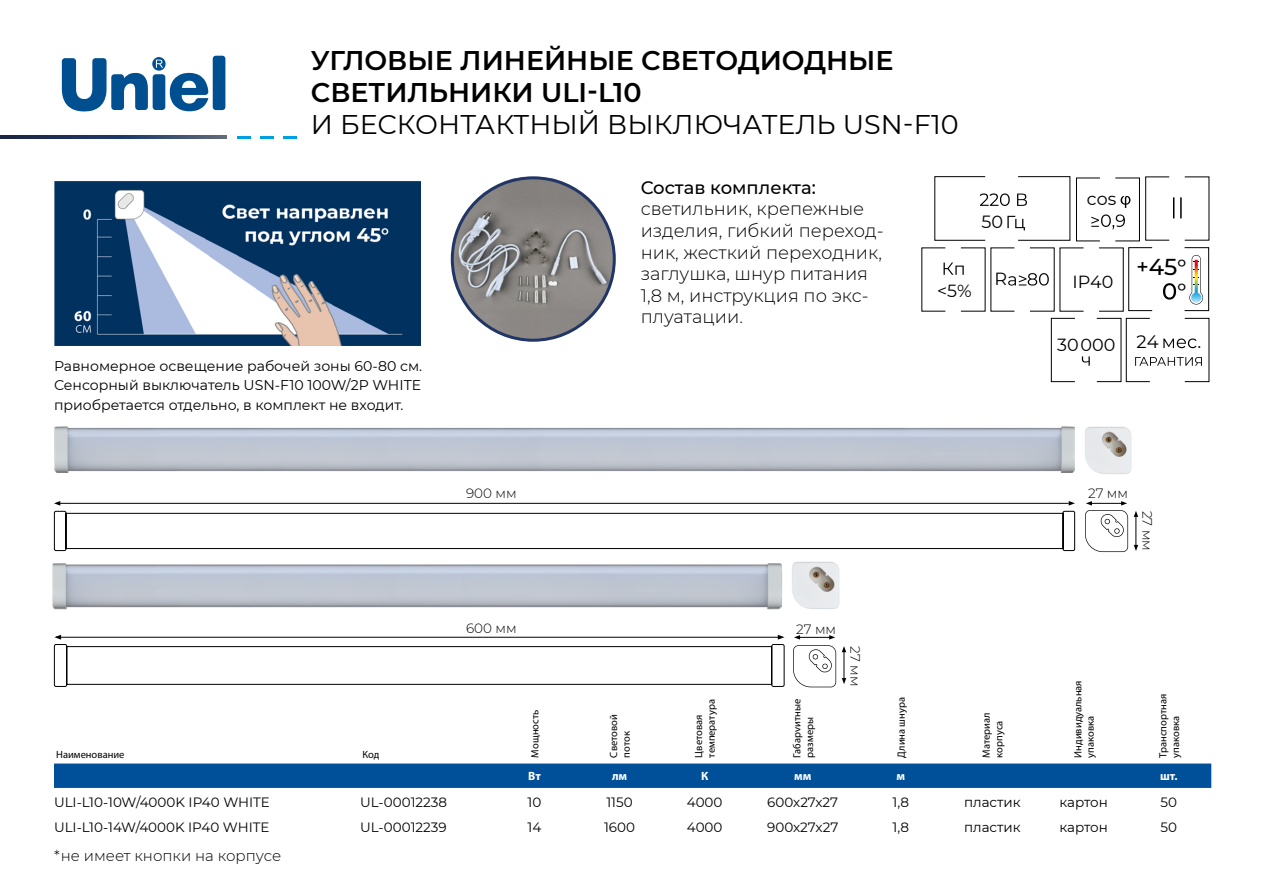
<style>
.page{position:relative;width:1263px;height:893px;background:#fff}
.page>*{position:absolute;margin:0;border:0;box-sizing:border-box;transform-origin:0 0}
.t1{font:600 27px/32.4px "Montserrat";color:#000}
.t2{font:27px "Montserrat";color:#000}
.t3{font:500 22.95px "Montserrat";color:#000}
.t4{font:500 22.5px "Montserrat";color:#000}
.t5{font:300 18px/21.6px "Montserrat";color:#000}
.t6{font:500 18px "Montserrat";color:#000}
.t7{font:18px "Montserrat";color:#000}
.t8{font:17.7px "Montserrat";color:#000}
.t9{font:17.55px "Montserrat";color:#000}
.t10{font:17.4px "Montserrat";color:#000}
.t11{font:300 15px "Montserrat";color:#000}
.t12{font:14.1px/19.8px "Montserrat";color:#000;text-align:justify}
.t13{font:13.5px "Montserrat";color:#000}
.t14{font:300 13.5px "Montserrat";color:#000}
.t15{font:700 12px "Myriad Pro";letter-spacing:-.005em;color:#fff}
.t16{font:10.5px/12.6px "Myriad Pro";color:#000}
.s1{font-size:21.15px}
.s2{font-size:22.5px}
.s3{font-size:18px}
</style>
<div class="page">
<div style="left:213px;top:56px;width:12px;height:54px;background:#004f91;border-radius:3px"></div>
<svg style="left:62px;top:57px;width:146px;height:55px"></svg>
<svg style="left:0;top:136px;width:227px;height:3px"></svg>
<svg style="left:237px;top:136px;width:13px;height:3px"></svg>
<svg style="left:260px;top:136px;width:13px;height:3px"></svg>
<svg style="left:283px;top:136px;width:13px;height:3px"></svg>
<svg style="left:54px;top:763px;width:1157px;height:25px;background:#06539b"></svg>
<img style="left:453px;top:178px;width:161px;height:161px">
<div style="left:451px;top:176px;width:165px;height:166px;border:3px solid #213666;border-radius:50%"></div>
<svg style="left:54px;top:635px;width:731px;height:52px"></svg>
<img style="left:52px;top:563px;width:730px;height:47px">
<img style="left:54px;top:181px;width:367px;height:165px">
<img style="left:1085px;top:426px;width:47px;height:48px">
<img style="left:792px;top:561px;width:48px;height:48px">
<hr style="left:1135px;top:516px;width:1px;height:30px;background:#000">
<svg style="left:1134px;top:511px;width:4px;height:6px"></svg>
<svg style="left:1134px;top:545px;width:4px;height:6px"></svg>
<svg style="left:1085px;top:501px;width:43px;height:51px"></svg>
<svg style="left:842px;top:646px;width:4px;height:38px"></svg>
<svg style="left:793px;top:635px;width:43px;height:52px"></svg>
<svg style="left:1051px;top:318px;width:158px;height:64px"></svg>
<svg style="left:54px;top:501px;width:1021px;height:50px"></svg>
<svg style="left:921px;top:176px;width:288px;height:136px"></svg>
<h1 class="t1" style="left:311px;top:43px;width:584px">УГЛОВЫЕ ЛИНЕЙНЫЕ СВЕТОДИОДНЫЕ<br>СВЕТИЛЬНИКИ ULI-L10</h1>
<h1 class="t2" style="left:311px;top:106px;width:649px">И БЕСКОНТАКТНЫЙ ВЫКЛЮЧАТЕЛЬ USN-F10</h1>
<p class="t12" style="left:54px;top:355px;width:370px">Равномерное освещение рабочей зоны 60-80 см.<br>Сенсорный выключатель USN-F10 100W/2P WHITE приобретается отдельно, в комплект не входит.</p>
<h3 class="t6" style="left:641px;top:175px;width:177px">Состав комплекта:</h3>
<h3 class="t5" style="left:641px;top:198px;width:244px">светильник, крепежные изделия, гибкий переход&shy;ник, жесткий переходник, заглушка, шнур питания<br>1,8 м, инструкция по экс&shy;плуатации.</h3>
<h3 class="t8" style="left:981px;top:210px;width:23px">50</h3>
<p class="t9" style="left:937px;top:279px;width:36px">&lt;5%</p>
<p class="t9" style="left:994px;top:267px;width:14px">R</p>
<p class="t14" style="left:466px;top:484px;width:52px">900 мм</p>
<p class="t16" style="left:56px;top:747px;width:70px">Наименование</p>
<p class="t16" style="left:362px;top:747px;width:18px">Код</p>
<p class="t14" style="left:466px;top:619px;width:52px">600 мм</p>
<p class="t16" style="left:528px;top:757px;width:49px;rotate:-90deg">Мощность</p>
<p class="t16" style="left:607px;top:757px;width:45px;rotate:-90deg">Световой поток</p>
<p class="t14" style="left:796px;top:620px;width:42px">27 мм</p>
<p class="t14" style="left:864px;top:646px;width:42px;rotate:90deg">27 мм</p>
<p class="t16" style="left:692px;top:757px;width:60px;rotate:-90deg">Цветовая температура</p>
<p class="t16" style="left:790px;top:757px;width:60px;rotate:-90deg">Габарvитные размеры</p>
<p class="t16" style="left:895px;top:757px;width:62px;rotate:-90deg">Длина шнура</p>
<p class="t16" style="left:980px;top:757px;width:47px;rotate:-90deg">Материал корпуса</p>
<p class="t10" style="left:1087px;top:187px;width:31px">cos</p>
<p class="t9" style="left:1072px;top:269px;width:43px">IP40</p>
<h2 class="t3" style="left:1136px;top:250px;width:52px"><span class="s1">+</span>45<span class="s2">°</span></h2>
<h3 class="t4" style="left:1177px;top:276px;width:11px">°</h3>
<p class="t9" style="left:1057px;top:332px;width:103px">30 000 <span class="s3">24</span></p>
<h3 class="t7" style="left:1197px;top:329px;width:5px">.</h3>
<p class="t14" style="left:1088px;top:484px;width:42px">27 мм</p>
<p class="t14" style="left:1156px;top:511px;width:42px;rotate:90deg">27 мм</p>
<p class="t16" style="left:1071px;top:757px;width:79px;rotate:-90deg">Индивидуальная упаковка</p>
<p class="t16" style="left:1156px;top:757px;width:65px;rotate:-90deg">Транспортная упаковка</p>
<p class="t15" style="left:528px;top:768px;width:14px">Вт</p>
<p class="t15" style="left:612px;top:768px;width:17px">лм</p>
<p class="t15" style="left:701px;top:768px;width:9px">К</p>
<p class="t15" style="left:794px;top:768px;width:19px">мм</p>
<p class="t15" style="left:896px;top:768px;width:10px">м</p>
<p class="t15" style="left:1160px;top:768px;width:19px">шт.</p>
<p class="t13" style="left:54px;top:793px;width:217px">ULI-L10-10W/4000K IP40 WHITE</p>
<p class="t13" style="left:360px;top:793px;width:88px">UL-00012238</p>
<p class="t13" style="left:528px;top:793px;width:15px">10</p>
<p class="t13" style="left:606px;top:793px;width:28px">1150</p>
<p class="t13" style="left:687px;top:793px;width:37px">4000</p>
<p class="t13" style="left:767px;top:793px;width:72px">600х27х27</p>
<p class="t13" style="left:893px;top:793px;width:18px">1,8</p>
<p class="t13" style="left:964px;top:793px;width:58px">пластик</p>
<p class="t13" style="left:1059px;top:793px;width:50px">картон</p>
<p class="t13" style="left:1160px;top:793px;width:18px">50</p>
<p class="t13" style="left:54px;top:818px;width:217px">ULI-L10-14W/4000K IP40 WHITE</p>
<p class="t13" style="left:360px;top:818px;width:88px">UL-00012239</p>
<p class="t13" style="left:528px;top:818px;width:15px">14</p>
<p class="t13" style="left:604px;top:818px;width:32px">1600</p>
<p class="t13" style="left:687px;top:818px;width:37px">4000</p>
<p class="t13" style="left:767px;top:818px;width:73px">900x27x27</p>
<p class="t13" style="left:893px;top:818px;width:18px">1,8</p>
<p class="t13" style="left:964px;top:818px;width:58px">пластик</p>
<p class="t13" style="left:1059px;top:818px;width:50px">картон</p>
<p class="t13" style="left:1160px;top:818px;width:18px">50</p>
<p class="t11" style="left:54px;top:845px;width:229px">*не имеет кнопки на корпусе</p>
</div>
